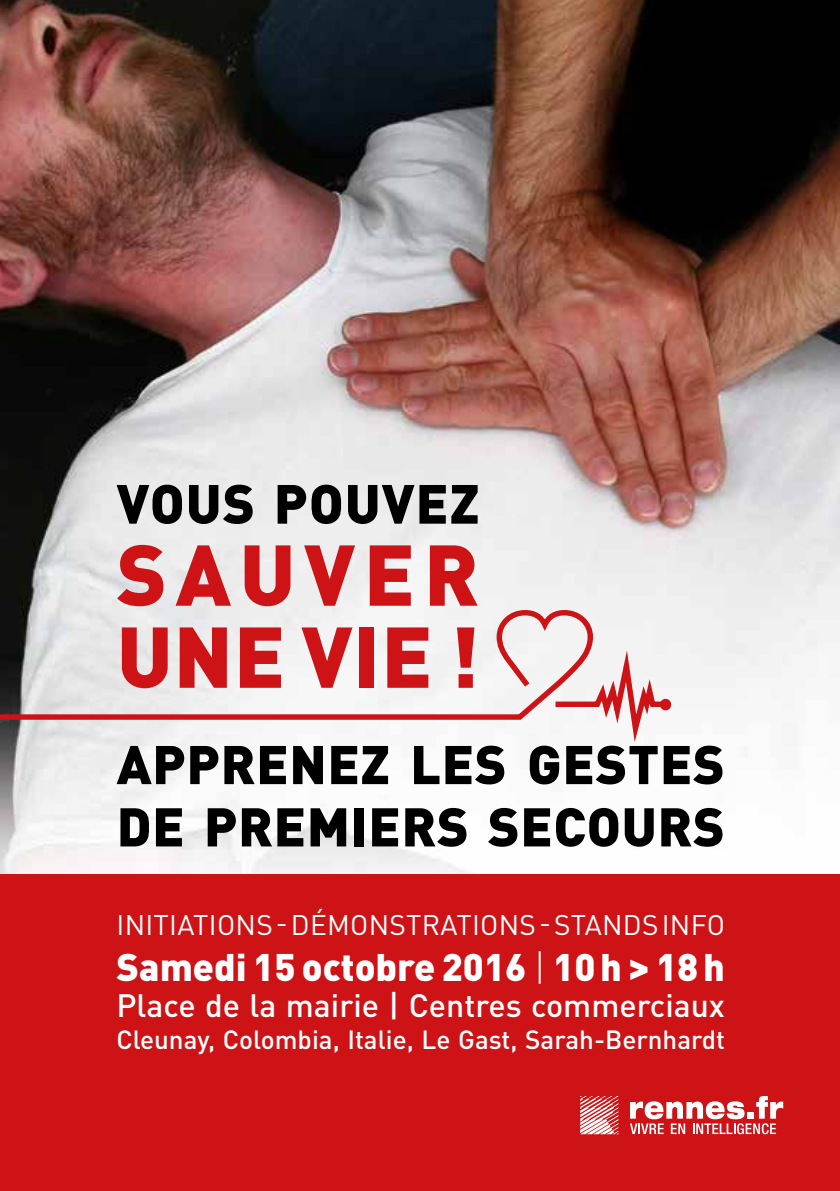
<style>
.page{position:relative;width:840px;height:1191px;background:#fff}
.page>*{position:absolute;margin:0;border:0;box-sizing:border-box;transform-origin:0 0}
.t1{font:900 84.8px/82px "DINOT";letter-spacing:.1em;color:#cd1316}
.t2{font:900 54.4px "DINOT";letter-spacing:.02em;color:#000}
.t3{font:900 53.6px/62.2px "DINOT";letter-spacing:.01em;color:#000}
.t4{font:900 38px "DINOT";color:#fff}
.t5{font:500 32px "DINOT";color:#fff}
.t6{font:28px "DINOT";letter-spacing:.01em;color:#fff}
.t7{font:500 26px "DINOT";color:#fff}
.s1{font-weight:300}
</style>
<div class="page">
<img style="left:0;top:0;width:839px;height:874px">
<div style="left:0;top:874px;width:839px;height:317px;background:#cd1316"></div>
<svg style="left:580px;top:1096px;width:204px;height:39px"></svg>
<svg style="left:0;top:607px;width:595px;height:115px"></svg>
<svg style="left:552px;top:635px;width:116px;height:121px"></svg>
<div style="left:659px;top:699px;width:11px;height:11px;border:5px solid #cd1316;border-radius:50%"></div>
<h2 class="t2" style="left:116px;top:467px;width:364px">VOUS POUVEZ</h2>
<h1 class="t1" style="left:117px;top:530px;width:364px">SAUVER<br>UNE VIE !</h1>
<h3 class="t3" style="left:116px;top:731px;width:609px">APPRENEZ LES GESTES<br>DE PREMIERS SECOURS</h3>
<p class="t6" style="left:116px;top:905px;width:609px">INITIATIONS - DÉMONSTRATIONS - STANDS INFO</p>
<h3 class="t4" style="left:116px;top:941px;width:609px">Samedi 15 octobre 2016 <span class="s1">|</span> 10h &gt; 18h</h3>
<p class="t5" style="left:116px;top:983px;width:610px">Place de la mairie | Centres commerciaux</p>
<p class="t7" style="left:116px;top:1021px;width:610px">Cleunay, Colombia, Italie, Le Gast, Sarah-Bernhardt</p>
</div>
